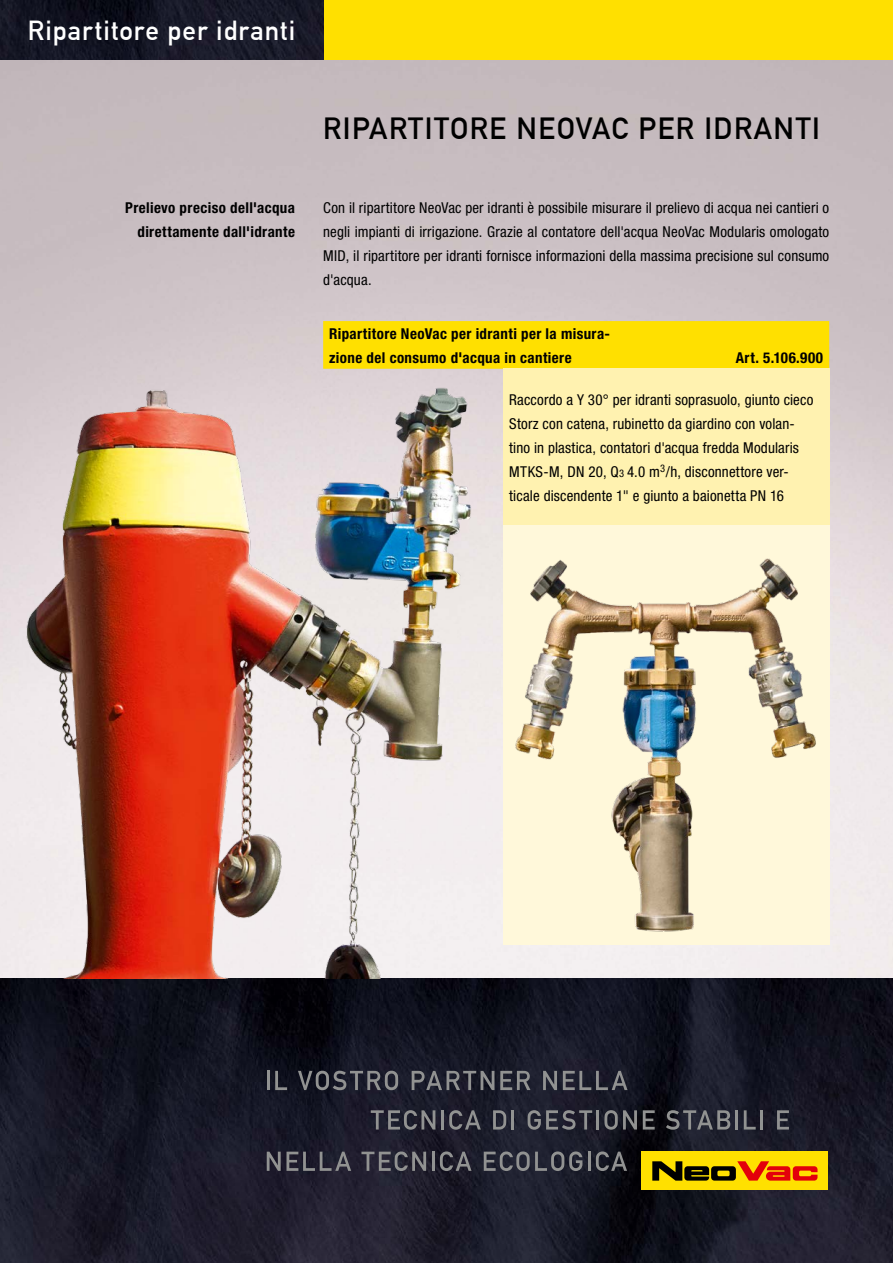
<style>
.page{position:relative;width:893px;height:1263px;background:#fff}
.page>*{position:absolute;margin:0;border:0;box-sizing:border-box;transform-origin:0 0}
.t1{font:30px "DIN Mittelschrift";letter-spacing:.05em;color:#000}
.t2{font:27px "DIN Mittelschrift";letter-spacing:.035em;color:#fff}
.t3{font:condensed 15px/24px "Helvetica Neue";letter-spacing:.01em;color:#000}
.t4{font:700 condensed 15px/24px "Helvetica Neue";letter-spacing:.025em;color:#000}
.t5{font:700 condensed 15px "Helvetica Neue";letter-spacing:.045em;color:#000}
.s1{font-size:10.5px}
</style>
<div class="page">
<img style="left:0;top:60px;width:893px;height:1203px">
<div style="left:0;top:0;width:893px;height:60px;background:#ffe000"></div>
<img style="left:0;top:0;width:323px;height:60px">
<div style="left:641px;top:1152px;width:187px;height:38px;background:#ffe000"></div>
<svg style="left:652px;top:1161px;width:165px;height:19px"></svg>
<hr style="left:267px;top:1071px;width:3px;height:19px;background:#919291">
<svg style="left:275px;top:1071px;width:12px;height:19px"></svg>
<svg style="left:298px;top:1071px;width:100px;height:19px;background:#41424b"></svg>
<svg style="left:412px;top:1071px;width:82px;height:19px;background:#45464e"></svg>
<svg style="left:500px;top:1071px;width:30px;height:19px"></svg>
<svg style="left:543px;top:1071px;width:14px;height:19px"></svg>
<svg style="left:563px;top:1071px;width:64px;height:19px"></svg>
<svg style="left:371px;top:1110px;width:64px;height:20px"></svg>
<hr style="left:441px;top:1110px;width:3px;height:19px;background:#919291">
<svg style="left:449px;top:1110px;width:32px;height:20px"></svg>
<svg style="left:493px;top:1110px;width:13px;height:19px"></svg>
<svg style="left:512px;top:1110px;width:2px;height:19px"></svg>
<svg style="left:528px;top:1110px;width:64px;height:20px"></svg>
<hr style="left:596px;top:1110px;width:3px;height:19px;background:#919291">
<svg style="left:604px;top:1110px;width:33px;height:20px"></svg>
<svg style="left:643px;top:1110px;width:12px;height:19px"></svg>
<svg style="left:666px;top:1110px;width:64px;height:20px"></svg>
<hr style="left:735px;top:1110px;width:3px;height:19px;background:#919291">
<svg style="left:744px;top:1110px;width:12px;height:19px"></svg>
<hr style="left:760px;top:1110px;width:3px;height:19px;background:#919291">
<svg style="left:777px;top:1110px;width:12px;height:19px"></svg>
<svg style="left:267px;top:1152px;width:84px;height:19px;background:#43424d"></svg>
<svg style="left:361px;top:1151px;width:65px;height:20px"></svg>
<hr style="left:432px;top:1152px;width:3px;height:19px;background:#919291">
<svg style="left:440px;top:1151px;width:32px;height:20px"></svg>
<svg style="left:484px;top:1151px;width:98px;height:20px;background:#464851"></svg>
<hr style="left:588px;top:1152px;width:3px;height:19px;background:#919291">
<svg style="left:596px;top:1151px;width:31px;height:20px"></svg>
<div style="left:323px;top:321px;width:506px;height:48px;background:#ffe000"></div>
<div style="left:503px;top:369px;width:326px;height:156px;background:#fff2b0"></div>
<div style="left:503px;top:525px;width:326px;height:420px;background:#fff8da"></div>
<img style="left:11px;top:340px;width:485px;height:638px">
<img style="left:477px;top:535px;width:363px;height:403px">
<h2 class="t2" style="left:28px;top:15px;width:269px">RIPARTITORE PER IDRANTI</h2>
<p class="t4" style="left:125px;top:195px;width:171px;text-align:right">Prelievo preciso dell'acqua direttamente dall'idrante</p>
<h1 class="t1" style="left:323px;top:111px;width:498px">RIPARTITORE NEOVAC PER IDRANTI</h1>
<p class="t3" style="left:323px;top:195px;width:508px;text-align:justify">Con il ripartitore NeoVac per idranti è possibile misurare il prelievo di acqua nei cantieri o negli impianti di irrigazione. Grazie al contatore dell'acqua NeoVac Modularis omologato MID, il ripartitore per idranti fornisce informazioni della massima precisione sul consumo d'acqua.</p>
<p class="t4" style="left:329px;top:321px;width:282px">Ripartitore NeoVac per idranti per la misura&shy;zione del consumo d'acqua in cantiere</p>
<p class="t5" style="left:736px;top:348px;width:89px">Art. 5.106.900</p>
<p class="t3" style="left:509px;top:387px;width:306px">Raccordo a Y 30° per idranti soprasuolo, giunto cieco Storz con catena, rubinetto da giardino con volan&shy;tino in plastica, contatori d'acqua fredda Modularis MTKS-M, DN 20, Q<span class="s1">3</span> 4.0 m<sup>3</sup>/h, disconnettore ver&shy;ticale discendente 1" e giunto a baionetta PN 16</p>
</div>
